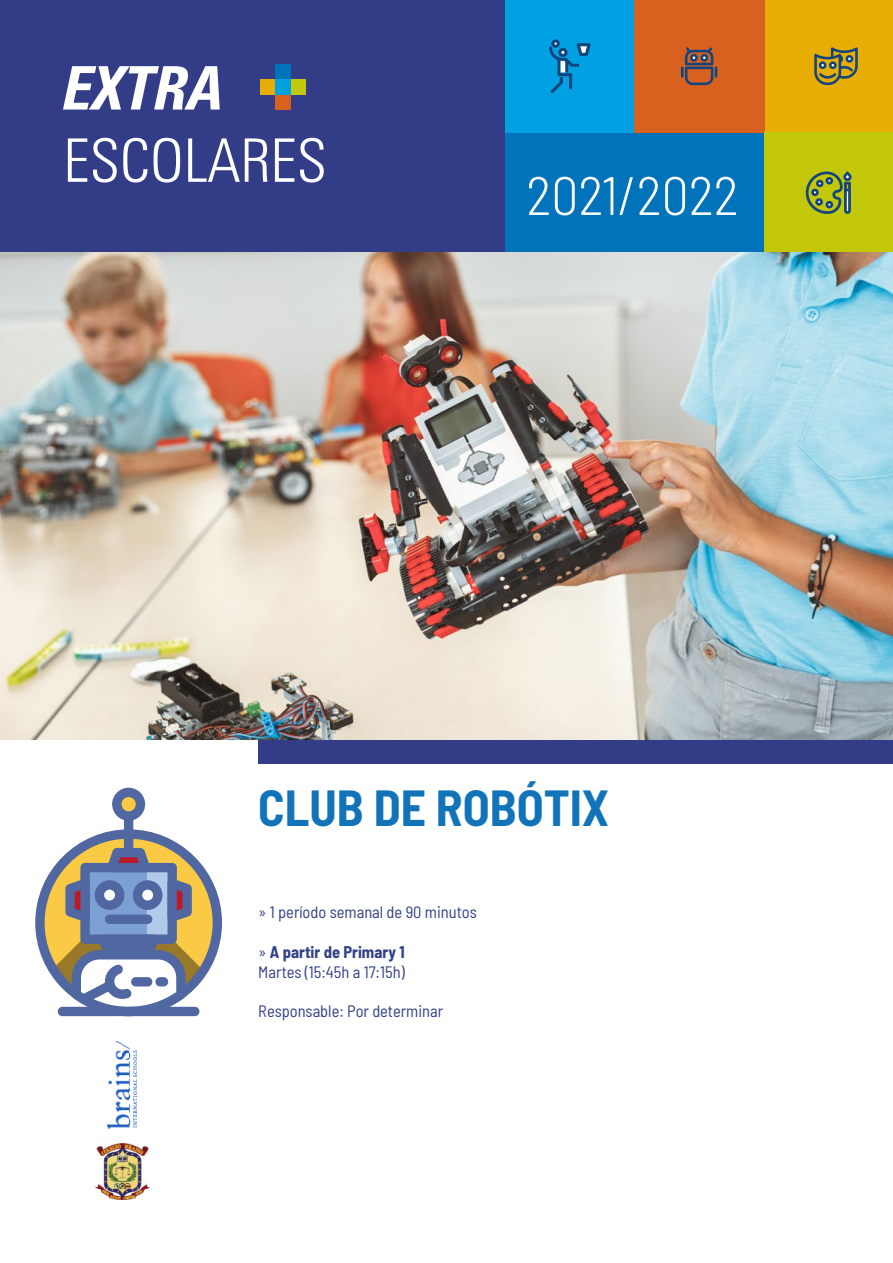
<style>
.page{position:relative;width:893px;height:1263px;background:#fff}
.page>*{position:absolute;margin:0;border:0;box-sizing:border-box;transform-origin:0 0}
.t1{font:300 condensed 60.15px "Zurich BT";color:#fff}
.t2{font:italic 700 condensed 60.15px "Zurich BT";color:#fff}
.t3{font:300 semi-condensed 54px "Barlow";color:#fff}
.t4{font:700 semi-condensed 49.5px "Barlow";color:#1174b8}
.t5{font:semi-condensed 16.5px/19.8px "Barlow";color:#324086}
.s1{font-weight:700}
</style>
<div class="page">
<div style="left:505px;top:133px;width:259px;height:120px;background:#0073ba"></div>
<div style="left:764px;top:0;width:129px;height:133px;background:#e8ad03"></div>
<div style="left:0;top:0;width:505px;height:253px;background:#333d87"></div>
<div style="left:505px;top:0;width:130px;height:133px;background:#00a1e3"></div>
<div style="left:634px;top:0;width:130px;height:133px;background:#d9611f"></div>
<div style="left:764px;top:133px;width:129px;height:120px;background:#c2c70a"></div>
<div style="left:276px;top:64px;width:15px;height:15px;background:#0073ba"></div>
<div style="left:291px;top:79px;width:15px;height:15px;background:#c2c70a"></div>
<div style="left:276px;top:94px;width:15px;height:15px;background:#d9611f"></div>
<div style="left:261px;top:79px;width:15px;height:15px;background:#e8ad03"></div>
<div style="left:276px;top:79px;width:15px;height:15px;background:#00a1e3"></div>
<svg style="left:806px;top:171px;width:46px;height:43px"></svg>
<svg style="left:681px;top:47px;width:36px;height:38px"></svg>
<svg style="left:549px;top:39px;width:42px;height:54px"></svg>
<svg style="left:814px;top:47px;width:44px;height:38px"></svg>
<img style="left:0;top:253px;width:893px;height:487px">
<div style="left:258px;top:740px;width:635px;height:23px;background:#333d87"></div>
<img style="left:107px;top:1042px;width:30px;height:86px">
<img style="left:95px;top:1143px;width:54px;height:56px">
<div style="left:124px;top:799px;width:9px;height:58px;background:#5067a1;border-radius:5px"></div>
<svg style="left:112px;top:788px;width:33px;height:33px"></svg>
<svg style="left:35px;top:829px;width:187px;height:187px"></svg>
<div style="left:58px;top:1007px;width:141px;height:9px;background:#5067a1;border-radius:5px"></div>
<h1 class="t2" style="left:64px;top:52px;width:162px">EXTRA</h1>
<h1 class="t1" style="left:64px;top:124px;width:265px">ESCOLARES</h1>
<h2 class="t3" style="left:526px;top:157px;width:214px">2021/2022</h2>
<h3 class="t4" style="left:258px;top:772px;width:353px">CLUB DE ROBÓTIX</h3>
<p class="t5" style="left:258px;top:901px;width:220px">» 1 período semanal de 90 minutos</p>
<p class="t5" style="left:258px;top:941px;width:148px">» <span class="s1">A partir de Primary 1<br></span>Martes (15:45h a 17:15h)</p>
<p class="t5" style="left:258px;top:1000px;width:186px">Responsable: Por determinar</p>
</div>
